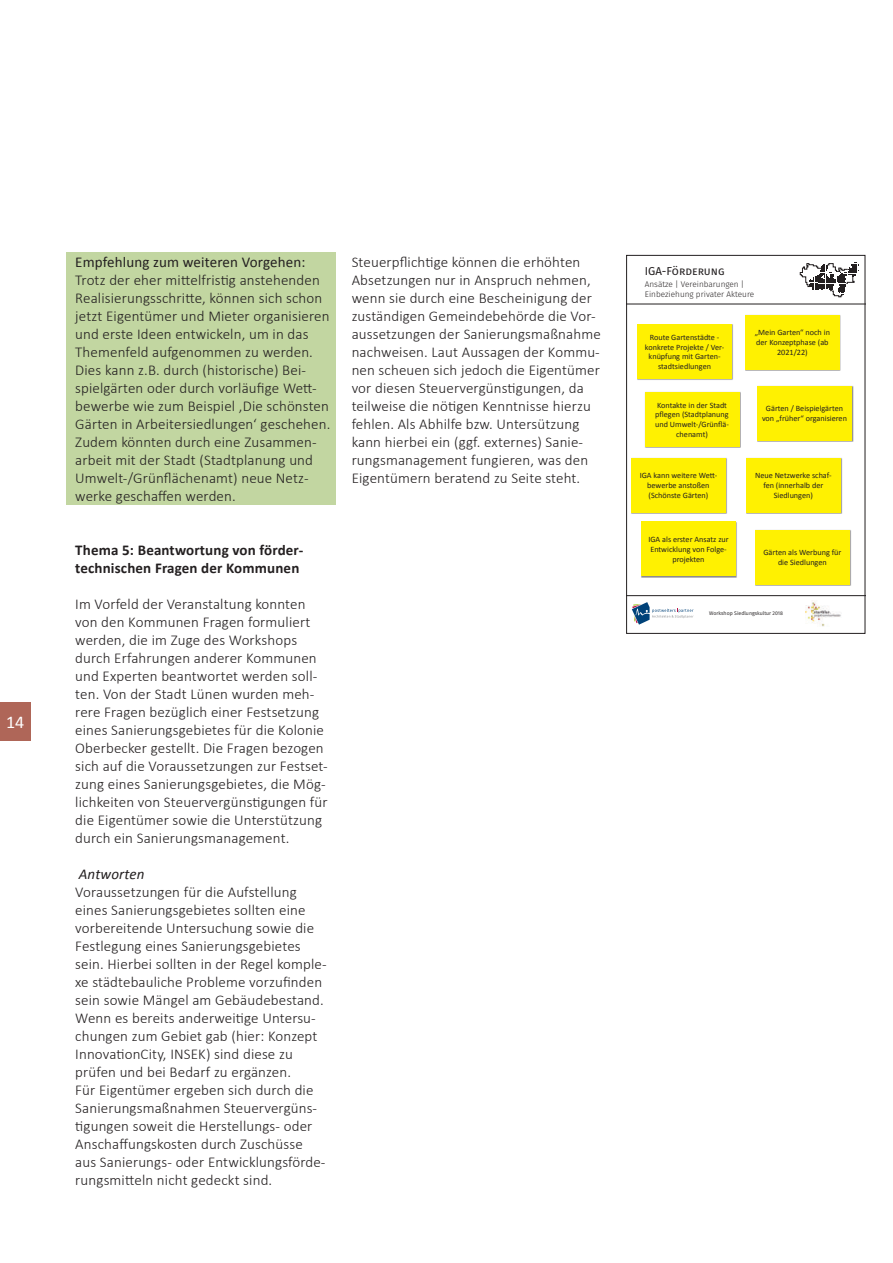
<style>
.page{position:relative;width:893px;height:1263px;background:#fff}
.page>*{position:absolute;margin:0;border:0;box-sizing:border-box;transform-origin:0 0}
.t1{font:18px "Calibri";color:#fff}
.t2{font:300 15px/18px "Calibri";letter-spacing:.01em;color:#231f20}
.t3{font:700 15px/18px "Calibri";letter-spacing:.01em;color:#231f20}
.t4{font:15px "Calibri";letter-spacing:.005em;color:#231f20}
.t5{font:italic 15px "Calibri";letter-spacing:.01em;color:#231f20}
.t6{font:11.55px "Fira Sans";color:#231f20}
.t7{font:8.25px/9.9px "Calibri";color:#231f20;text-align:center}
.t8{font:300 8.25px/9.9px "Fira Sans";color:#231f20}
.t9{font:5.25px "Fira Sans";color:#231f20}
</style>
<div class="page">
<div style="left:66px;top:253px;width:270px;height:252px;background:#c2d6a1"></div>
<div style="left:0;top:702px;width:31px;height:38px;background:#af6658"></div>
<hr style="left:627px;top:304px;width:238px;height:1px;background:#231f20">
<svg style="left:800px;top:263px;width:59px;height:34px"></svg>
<hr style="left:627px;top:595px;width:238px;height:1px;background:#231f20">
<img style="left:806px;top:600px;width:35px;height:27px">
<svg style="left:632px;top:602px;width:62px;height:23px"></svg>
<div style="left:637px;top:324px;width:96px;height:56px;background:#b9b8b9"></div>
<div style="left:637px;top:324px;width:95px;height:55px;background:#fff101"></div>
<div style="left:745px;top:315px;width:96px;height:56px;background:#fff101"></div>
<div style="left:645px;top:392px;width:96px;height:56px;background:#fff101"></div>
<div style="left:757px;top:386px;width:96px;height:56px;background:#231f20;opacity:.52"></div>
<div style="left:757px;top:386px;width:95px;height:55px;background:#fff101"></div>
<div style="left:631px;top:458px;width:96px;height:56px;background:#fff101"></div>
<div style="left:746px;top:458px;width:96px;height:56px;background:#fff101"></div>
<div style="left:641px;top:521px;width:96px;height:57px;background:#8e8c8d"></div>
<div style="left:641px;top:522px;width:95px;height:54px;background:#fff101"></div>
<div style="left:755px;top:529px;width:96px;height:57px;background:#fff101"></div>
<div style="left:626px;top:255px;width:239px;height:379px;border:1px solid #231f20"></div>
<p class="t1" style="left:6px;top:711px;width:20px">14</p>
<p class="t4" style="left:75px;top:253px;width:232px">Empfehlung zum weiteren Vorgehen:</p>
<p class="t2" style="left:75px;top:270px;width:257px">Trotz der eher mittelfristig anstehenden Realisierungsschritte, können sich schon jetzt Eigentümer und Mieter organisieren und erste Ideen entwickeln, um in das Themenfeld aufgenommen zu werden.<br>Dies kann z.B. durch (historische) Bei&shy;spielgärten oder durch vorläufige Wett&shy;bewerbe wie zum Beispiel ‚Die schönsten Gärten in Arbeitersiedlungen‘ geschehen.<br>Zudem könnten durch eine Zusammen&shy;arbeit mit der Stadt (Stadtplanung und Umwelt-/Grünflächenamt) neue Netz&shy;werke geschaffen werden.</p>
<p class="t3" style="left:75px;top:541px;width:230px">Thema 5: Beantwortung von förder&shy;technischen Fragen der Kommunen</p>
<p class="t2" style="left:75px;top:594px;width:254px">Im Vorfeld der Veranstaltung konnten von den Kommunen Fragen formuliert werden, die im Zuge des Workshops durch Erfahrungen anderer Kommunen und Experten beantwortet werden soll&shy;ten. Von der Stadt Lünen wurden meh&shy;rere Fragen bezüglich einer Festsetzung eines Sanierungsgebietes für die Kolonie Oberbecker gestellt. Die Fragen bezogen sich auf die Voraussetzungen zur Festset&shy;zung eines Sanierungsgebietes, die Mög&shy;lichkeiten von Steuervergünstigungen für die Eigentümer sowie die Unterstützung durch ein Sanierungsmanagement.</p>
<p class="t5" style="left:79px;top:864px;width:67px">Antworten</p>
<p class="t2" style="left:75px;top:882px;width:253px">Voraussetzungen für die Aufstellung eines Sanierungsgebietes sollten eine vorbereitende Untersuchung sowie die Festlegung eines Sanierungsgebietes sein. Hierbei sollten in der Regel komple&shy;xe städtebauliche Probleme vorzufinden sein sowie Mängel am Gebäudebestand.<br>Wenn es bereits anderweitige Untersu&shy;chungen zum Gebiet gab (hier: Konzept InnovationCity, INSEK) sind diese zu prüfen und bei Bedarf zu ergänzen.<br>Für Eigentümer ergeben sich durch die Sanierungsmaßnahmen Steuervergüns&shy;tigungen soweit die Herstellungs- oder Anschaffungskosten durch Zuschüsse aus Sanierungs- oder Entwicklungsförde&shy;rungsmitteln nicht gedeckt sind.</p>
<p class="t2" style="left:352px;top:252px;width:251px">Steuerpflichtige können die erhöhten Absetzungen nur in Anspruch nehmen, wenn sie durch eine Bescheinigung der zuständigen Gemeindebehörde die Vor&shy;aussetzungen der Sanierungsmaßnahme nachweisen. Laut Aussagen der Kommu&shy;nen scheuen sich jedoch die Eigentümer vor diesen Steuervergünstigungen, da teilweise die nötigen Kenntnisse hierzu fehlen. Als Abhilfe bzw. Untersützung kann hierbei ein (ggf. externes) Sanie&shy;rungsmanagement fungieren, was den Eigentümern beratend zu Seite steht.</p>
<p class="t6" style="left:645px;top:262px;width:81px">IGA-Förderung</p>
<p class="t8" style="left:645px;top:279px;width:111px">Ansätze | Vereinbarungen |<br>Einbeziehung privater Akteure</p>
<p class="t7" style="left:645px;top:332px;width:81px">Route Gartenstädte - konkrete Projekte / Ver&shy;knüpfung mit Garten&shy;stadtsiedlungen</p>
<p class="t7" style="left:755px;top:328px;width:77px">„Mein Garten“ noch in der Konzeptphase (ab<br>2021/22)</p>
<p class="t7" style="left:655px;top:400px;width:75px">Kontakte in der Stadt pflegen (Stadtplanung und Umwelt-/Grünflä&shy;chenamt)</p>
<p class="t7" style="left:762px;top:404px;width:87px">Gärten / Beispielgärten von „früher“ organisieren</p>
<p class="t7" style="left:640px;top:471px;width:79px">IGA kann weitere Wett&shy;bewerbe anstoßen (Schönste Gärten)</p>
<p class="t7" style="left:755px;top:471px;width:78px">Neue Netzwerke schaf&shy;fen (innerhalb der<br>Siedlungen)</p>
<p class="t7" style="left:648px;top:534px;width:82px">IGA als erster Ansatz zur<br>Entwicklung von Folge&shy;projekten</p>
<p class="t7" style="left:763px;top:547px;width:79px">Gärten als Werbung für die Siedlungen</p>
<p class="t9" style="left:709px;top:609px;width:75px">Workshop Siedlungskultur 2018</p>
</div>
